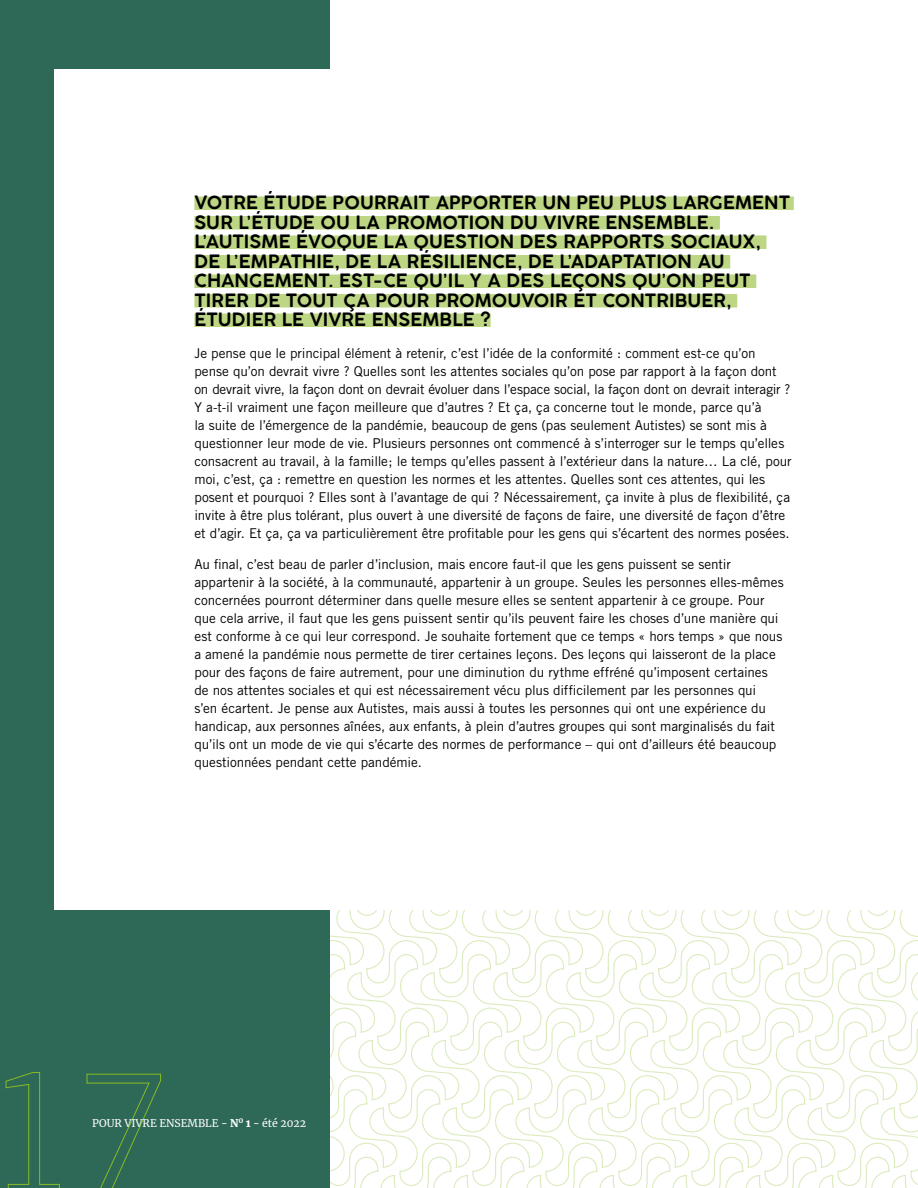
<style>
.page{position:relative;width:918px;height:1188px;background:#fff}
.page>*{position:absolute;margin:0;border:0;box-sizing:border-box;transform-origin:0 0}
.t1{font:600 18px/19.5px "COCOGOOSE";letter-spacing:.005em;color:#000}
.t2{font:13.5px/18px "Trade Gothic LT Std";letter-spacing:-.005em;color:#000}
.t3{font:10.5px "Merriweather";color:#fff}
.s1{font-weight:900}
</style>
<div class="page">
<svg style="left:329px;top:910px;width:589px;height:278px"></svg>
<div style="left:0;top:0;width:329px;height:1188px;background:#2e6856"></div>
<div style="left:54px;top:69px;width:864px;height:840px;background:#fff"></div>
<svg style="left:5px;top:1072px;width:55px;height:116px"></svg>
<svg style="left:86px;top:1073px;width:75px;height:115px"></svg>
<div style="left:194px;top:196px;width:600px;height:14px;background:#bdd684"></div>
<div style="left:194px;top:216px;width:526px;height:14px;background:#bdd684"></div>
<div style="left:194px;top:236px;width:572px;height:13px;background:#bdd684"></div>
<div style="left:194px;top:255px;width:536px;height:13px;background:#bdd684"></div>
<div style="left:194px;top:274px;width:562px;height:14px;background:#bdd684"></div>
<div style="left:194px;top:294px;width:543px;height:14px;background:#bdd684"></div>
<div style="left:194px;top:314px;width:297px;height:13px;background:#bdd684"></div>
<p class="t1" style="left:194px;top:193px;width:597px">VOTRE ÉTUDE POURRAIT APPORTER UN PEU PLUS LARGEMENT SUR L’ÉTUDE OU LA PROMOTION DU VIVRE ENSEMBLE.<br>L’AUTISME ÉVOQUE LA QUESTION DES RAPPORTS SOCIAUX, DE L’EMPATHIE, DE LA RÉSILIENCE, DE L’ADAPTATION AU CHANGEMENT. EST-CE QU’IL Y A DES LEÇONS QU’ON PEUT TIRER DE TOUT ÇA POUR PROMOUVOIR ET CONTRIBUER, ÉTUDIER LE VIVRE ENSEMBLE ?</p>
<p class="t2" style="left:194px;top:344px;width:599px">Je pense que le principal élément à retenir, c’est l’idée de la conformité : comment est-ce qu’on pense qu’on devrait vivre ? Quelles sont les attentes sociales qu’on pose par rapport à la façon dont on devrait vivre, la façon dont on devrait évoluer dans l’espace social, la façon dont on devrait interagir ?<br>Y a-t-il vraiment une façon meilleure que d’autres ? Et ça, ça concerne tout le monde, parce qu’à<br>la suite de l’émergence de la pandémie, beaucoup de gens (pas seulement Autistes) se sont mis à questionner leur mode de vie. Plusieurs personnes ont commencé à s’interroger sur le temps qu’elles consacrent au travail, à la famille; le temps qu’elles passent à l’extérieur dans la nature… La clé, pour moi, c’est, ça : remettre en question les normes et les attentes. Quelles sont ces attentes, qui les posent et pourquoi ? Elles sont à l’avantage de qui ? Nécessairement, ça invite à plus de flexibilité, ça invite à être plus tolérant, plus ouvert à une diversité de façons de faire, une diversité de façon d’être et d’agir. Et ça, ça va particulièrement être profitable pour les gens qui s’écartent des normes posées.</p>
<p class="t2" style="left:194px;top:555px;width:591px">Au final, c’est beau de parler d’inclusion, mais encore faut-il que les gens puissent se sentir appartenir à la société, à la communauté, appartenir à un groupe. Seules les personnes elles-mêmes concernées pourront déterminer dans quelle mesure elles se sentent appartenir à ce groupe. Pour que cela arrive, il faut que les gens puissent sentir qu’ils peuvent faire les choses d’une manière qui est conforme à ce qui leur correspond. Je souhaite fortement que ce temps « hors temps » que nous a amené la pandémie nous permette de tirer certaines leçons. Des leçons qui laisseront de la place pour des façons de faire autrement, pour une diminution du rythme effréné qu’imposent certaines de nos attentes sociales et qui est nécessairement vécu plus difficilement par les personnes qui<br>s’en écartent. Je pense aux Autistes, mais aussi à toutes les personnes qui ont une expérience du handicap, aux personnes aînées, aux enfants, à plein d’autres groupes qui sont marginalisés du fait qu’ils ont un mode de vie qui s’écarte des normes de performance – qui ont d’ailleurs été beaucoup questionnées pendant cette pandémie.</p>
<p class="t3" style="left:92px;top:1115px;width:215px">POUR VIVRE ENSEMBLE - <span class="s1">N</span><sup>O</sup> <span class="s1">1</span> - été 2022</p>
</div>
